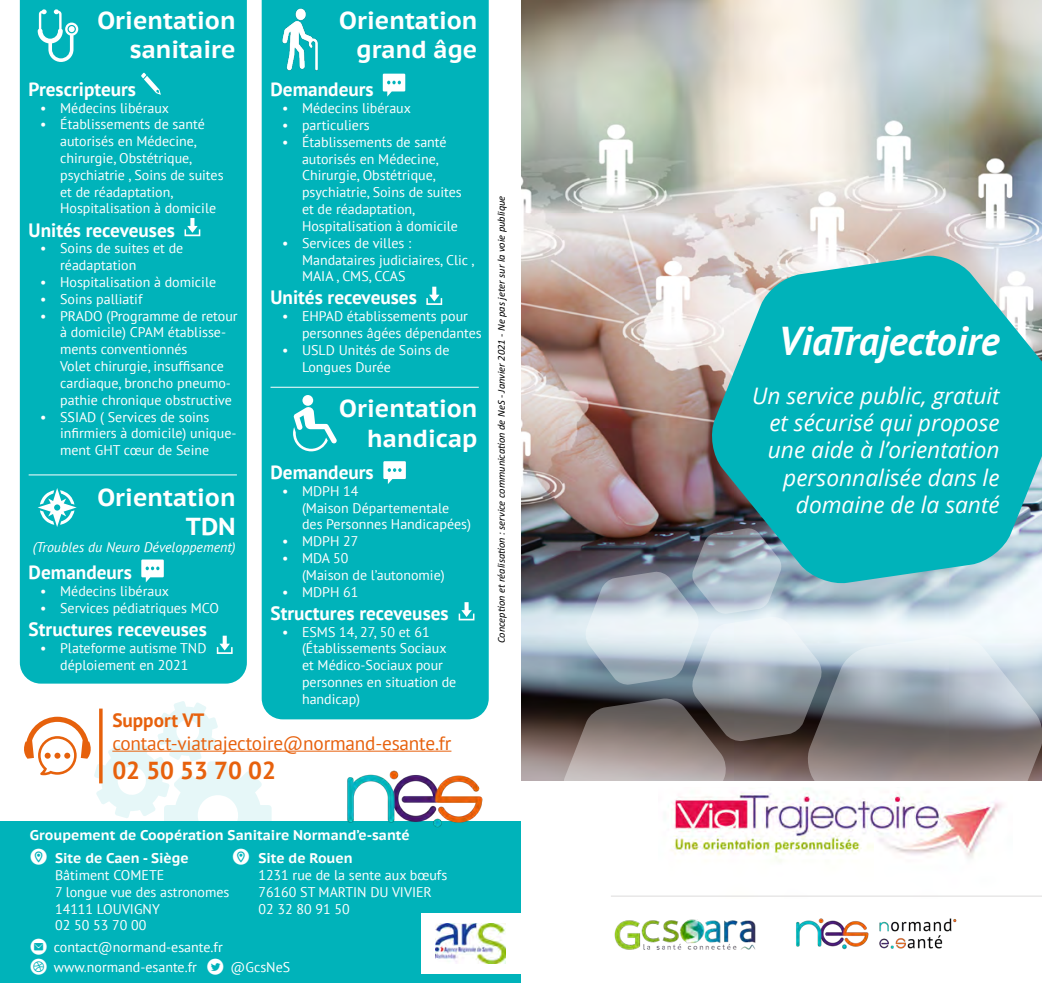
<style>
.page{position:relative;width:1042px;height:983px;background:#fff}
.page>*{position:absolute;margin:0;border:0;box-sizing:border-box;transform-origin:0 0}
.t1{font:italic 700 40.25px "PT Sans";color:#fff}
.t2{font:700 24.5px/29.4px "PT Sans Caption";color:#fff;text-align:right}
.t3{font:700 24.5px "PT Sans";color:#e7610d}
.t4{font:italic 22.75px/27.3px "Open Sans";color:#fff;text-align:right}
.t5{font:700 19.25px "PT Sans";color:#fff}
.t6{font:19.25px "PT Sans";letter-spacing:-.01em;color:#e7610d}
.t7{font:700 19.25px "PT Sans";color:#e7610d}
.t8{font:16.45px "typeecon";color:#fff}
.t9{font:14px/16.8px "PT Sans";color:#fff}
.t10{font:700 14px "PT Sans Caption";color:#fff}
.t11{font:italic 14px "PT Sans";color:#fff}
.t12{font:italic 10.5px "Calibri";color:#000}
.s1{font-family:"typeecon";font-size:16.45px}
</style>
<div class="page">
<img style="left:521px;top:0;width:521px;height:779px">
<svg style="left:822px;top:633px;width:220px;height:148px"></svg>
<svg style="left:562px;top:527px;width:260px;height:254px"></svg>
<img style="left:659px;top:788px;width:353px;height:109px">
<div style="left:0;top:820px;width:521px;height:162px;background:#00b3ba"></div>
<div style="left:421px;top:912px;width:107px;height:60px;background:#fff"></div>
<img style="left:436px;top:923px;width:69px;height:40px">
<img style="left:325px;top:750px;width:180px;height:78px">
<svg style="left:709px;top:254px;width:333px;height:331px;fill:#00b3ba"></svg>
<img style="left:796px;top:918px;width:161px;height:32px">
<svg style="left:21px;top:700px;width:251px;height:121px"></svg>
<svg style="left:99px;top:708px;width:4px;height:75px"></svg>
<hr style="left:112px;top:750px;width:339px;height:1px;background:#e7610d">
<hr style="left:611px;top:895px;width:431px;height:1px;background:#dddbdb">
<img style="left:614px;top:919px;width:142px;height:31px">
<div style="left:20px;top:0;width:227px;height:683px;background:#00b3ba"></div>
<svg style="left:38px;top:9px;width:40px;height:53px"></svg>
<div style="left:262px;top:0;width:227px;height:719px;background:#00b3ba"></div>
<div style="left:302px;top:395px;width:11px;height:10px;background:#fff;border-radius:50%"></div>
<svg style="left:293px;top:406px;width:44px;height:45px"></svg>
<svg style="left:38px;top:488px;width:39px;height:39px"></svg>
<svg style="left:141px;top:73px;width:20px;height:22px"></svg>
<svg style="left:184px;top:218px;width:16px;height:18px"></svg>
<img style="left:269px;top:5px;width:62px;height:68px">
<hr style="left:29px;top:474px;width:208px;height:1px;background:#fff">
<svg style="left:141px;top:559px;width:23px;height:23px"></svg>
<svg style="left:426px;top:286px;width:16px;height:19px"></svg>
<hr style="left:270px;top:387px;width:209px;height:1px;background:#fff">
<svg style="left:383px;top:461px;width:23px;height:23px"></svg>
<svg style="left:459px;top:602px;width:15px;height:18px"></svg>
<svg style="left:217px;top:635px;width:16px;height:18px"></svg>
<svg style="left:383px;top:74px;width:22px;height:23px"></svg>
<h2 class="t2" style="left:97px;top:5px;width:140px">Orientation sanitaire</h2>
<h3 class="t5" style="left:29px;top:76px;width:109px">Prescripteurs</h3>
<p class="t9" style="left:40px;top:99px;width:130px">• Médecins libéraux</p>
<p class="t9" style="left:60px;top:116px;width:165px;text-indent:-20px">• Établissements de santé autorisés en Médecine, chirurgie, Obstétrique, psychiatrie , Soins de suites et de réadaptation,<br>Hospitalisation à domicile</p>
<h3 class="t5" style="left:29px;top:217px;width:148px">Unités receveuses</h3>
<p class="t9" style="left:60px;top:240px;width:125px;text-indent:-20px">• Soins de suites et de réadaptation</p>
<p class="t9" style="left:40px;top:273px;width:177px">• Hospitalisation à domicile</p>
<p class="t9" style="left:40px;top:290px;width:104px">• Soins palliatif</p>
<p class="t9" style="left:60px;top:307px;width:179px;text-indent:-20px">• PRADO (Programme de retour à domicile) CPAM établisse&shy;ments conventionnés<br>Volet chirurgie, insuffisance cardiaque, broncho pneumo&shy;pathie chronique obstructive</p>
<p class="t9" style="left:60px;top:408px;width:178px;text-indent:-20px">• SSIAD ( Services de soins infirmiers à domicile) unique&shy;ment GHT cœur de Seine</p>
<h2 class="t2" style="left:97px;top:482px;width:140px">Orientation<br>TDN</h2>
<p class="t11" style="left:33px;top:538px;width:204px">(Troubles du Neuro Développement)</p>
<h3 class="t5" style="left:29px;top:559px;width:105px">Demandeurs</h3>
<p class="t9" style="left:40px;top:582px;width:130px">• Médecins libéraux</p>
<p class="t9" style="left:40px;top:599px;width:180px">• Services pédiatriques MCO</p>
<h3 class="t5" style="left:29px;top:616px;width:180px">Structures receveuses</h3>
<p class="t9" style="left:40px;top:639px;width:168px;text-align:center">• Plateforme autisme TND déploiement en 2021</p>
<h2 class="t2" style="left:339px;top:5px;width:140px">Orientation grand âge</h2>
<h3 class="t5" style="left:270px;top:77px;width:105px">Demandeurs</h3>
<p class="t9" style="left:282px;top:99px;width:130px">• Médecins libéraux</p>
<p class="t9" style="left:282px;top:116px;width:89px">• particuliers</p>
<p class="t9" style="left:302px;top:133px;width:161px;text-indent:-20px">• Établissements de santé autorisés en Médecine,<br>Chirurgie, Obstétrique, psychiatrie, Soins de suites et de réadaptation,<br>Hospitalisation à domicile</p>
<p class="t9" style="left:302px;top:234px;width:174px;text-indent:-20px">• Services de villes :<br>Mandataires judiciaires, Clic ,<br>MAIA , CMS, CCAS</p>
<h3 class="t5" style="left:270px;top:285px;width:148px">Unités receveuses</h3>
<p class="t9" style="left:302px;top:307px;width:181px;text-indent:-20px">• EHPAD établissements pour personnes âgées dépendantes</p>
<p class="t9" style="left:302px;top:341px;width:149px;text-indent:-20px">• USLD Unités de Soins de<br>Longues Durée</p>
<h2 class="t2" style="left:339px;top:393px;width:140px">Orientation handicap</h2>
<h3 class="t5" style="left:270px;top:459px;width:105px">Demandeurs</h3>
<p class="t9" style="left:302px;top:482px;width:170px;text-indent:-20px">• MDPH 14<br>(Maison Départementale des Personnes Handicapées)</p>
<p class="t9" style="left:282px;top:532px;width:78px">• MDPH 27</p>
<p class="t9" style="left:302px;top:549px;width:144px;text-indent:-20px">• MDA 50<br>(Maison de l’autonomie)</p>
<p class="t9" style="left:282px;top:582px;width:78px">• MDPH 61</p>
<h3 class="t5" style="left:270px;top:600px;width:180px">Structures receveuses</h3>
<p class="t9" style="left:302px;top:622px;width:156px;text-indent:-20px">• ESMS 14, 27, 50 et 61 (Établissements Sociaux et Médico-Sociaux pour personnes en situation de handicap)</p>
<h3 class="t7" style="left:112px;top:707px;width:93px">Support VT</h3>
<h3 class="t6" style="left:112px;top:730px;width:341px">contact-viatrajectoire@normand-esante.fr</h3>
<h2 class="t3" style="left:112px;top:754px;width:165px">02 50 53 70 02</h2>
<p class="t12" style="left:494px;top:643px;width:449px;rotate:-90deg">Conception et réalisation : service communication de NeS - Janvier 2021 - Ne pas jeter sur la voie publique</p>
<p class="t10" style="left:30px;top:825px;width:381px">Groupement de Coopération Sanitaire Normand’e-santé</p>
<p class="t8" style="left:30px;top:848px;width:19px">M</p>
<p class="t8" style="left:232px;top:848px;width:19px">M</p>
<p class="t10" style="left:55px;top:848px;width:135px">Site de Caen - Siège</p>
<p class="t9" style="left:55px;top:866px;width:176px">Bâtiment COMETE<br>7 longue vue des astronomes<br>14111 LOUVIGNY<br>02 50 53 70 00</p>
<p class="t10" style="left:258px;top:848px;width:96px">Site de Rouen</p>
<p class="t9" style="left:258px;top:866px;width:190px">1231 rue de la sente aux bœufs<br>76160 ST MARTIN DU VIVIER<br>02 32 80 91 50</p>
<p class="t9" style="left:30px;top:936px;width:262px;line-height:20.1px"><span class="s1">E</span> contact@normand-esante.fr<br><span class="s1">D</span> www.normand-esante.fr <span class="s1">T</span> @GcsNeS</p>
<h1 class="t1" style="left:778px;top:314px;width:223px">ViaTrajectoire</h1>
<h3 class="t4" style="left:752px;top:381px;width:249px">Un service public, gratuit et sécurisé qui propose une aide à l’orientation personnalisée dans le domaine de la santé</h3>
</div>
